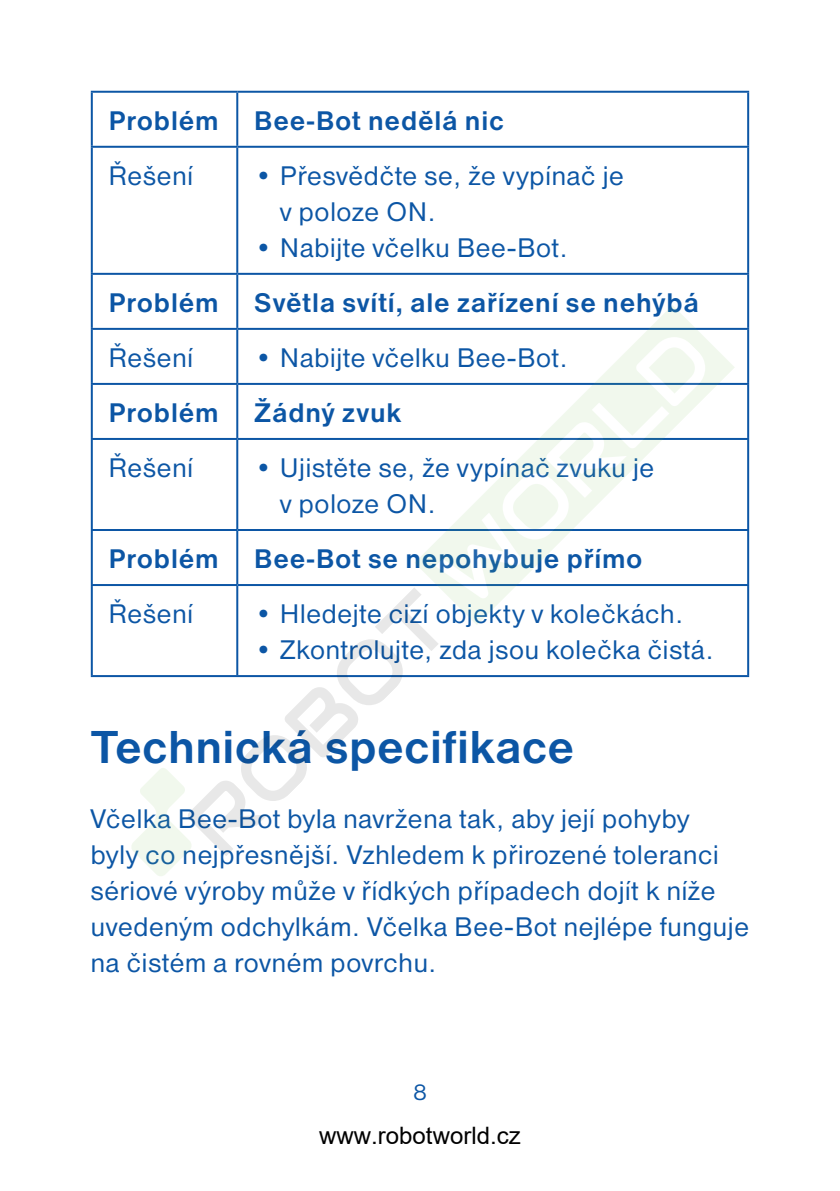
<style>
.page{position:relative;width:840px;height:1191px;background:#fff}
.page>*{position:absolute;margin:0;border:0;box-sizing:border-box;transform-origin:0 0}
.t1{font:700 48px "Nimbus San DCE";letter-spacing:.005em;color:#0c56a5}
.t2{font:28px/36px "Nimbus San DCE";letter-spacing:.025em;color:#0c56a5}
.t3{font:700 28px "Nimbus San DCE";letter-spacing:.03em;color:#0c56a5}
.t4{font:24px "Arial";color:#000}
.t5{font:24px "Nimbus San DCE";color:#0c56a5}
</style>
<div class="page">
<hr style="left:91px;top:91px;width:146px;height:2px;background:#0c56a5">
<hr style="left:91px;top:93px;width:2px;height:53px;background:#0c56a5">
<hr style="left:237px;top:91px;width:511px;height:2px;background:#0c56a5">
<hr style="left:236px;top:93px;width:2px;height:53px;background:#0c56a5">
<hr style="left:746px;top:93px;width:2px;height:53px;background:#0c56a5">
<hr style="left:91px;top:146px;width:146px;height:2px;background:#0c56a5">
<hr style="left:91px;top:148px;width:2px;height:125px;background:#0c56a5">
<hr style="left:237px;top:146px;width:511px;height:2px;background:#0c56a5">
<hr style="left:236px;top:148px;width:2px;height:125px;background:#0c56a5">
<hr style="left:746px;top:148px;width:2px;height:125px;background:#0c56a5">
<hr style="left:91px;top:273px;width:146px;height:2px;background:#0c56a5">
<hr style="left:91px;top:275px;width:2px;height:53px;background:#0c56a5">
<hr style="left:237px;top:273px;width:511px;height:2px;background:#0c56a5">
<hr style="left:236px;top:275px;width:2px;height:53px;background:#0c56a5">
<hr style="left:746px;top:275px;width:2px;height:53px;background:#0c56a5">
<hr style="left:91px;top:328px;width:146px;height:2px;background:#0c56a5">
<hr style="left:91px;top:330px;width:2px;height:53px;background:#0c56a5">
<hr style="left:237px;top:328px;width:511px;height:2px;background:#0c56a5">
<hr style="left:746px;top:330px;width:2px;height:53px;background:#0c56a5">
<hr style="left:91px;top:383px;width:146px;height:2px;background:#0c56a5">
<hr style="left:91px;top:385px;width:2px;height:53px;background:#0c56a5">
<hr style="left:237px;top:383px;width:511px;height:2px;background:#0c56a5">
<hr style="left:746px;top:385px;width:2px;height:53px;background:#0c56a5">
<hr style="left:91px;top:438px;width:146px;height:2px;background:#0c56a5">
<hr style="left:91px;top:440px;width:2px;height:89px;background:#0c56a5">
<hr style="left:237px;top:438px;width:511px;height:2px;background:#0c56a5">
<hr style="left:746px;top:440px;width:2px;height:89px;background:#0c56a5">
<hr style="left:91px;top:529px;width:146px;height:2px;background:#0c56a5">
<hr style="left:91px;top:531px;width:2px;height:53px;background:#0c56a5">
<hr style="left:237px;top:529px;width:511px;height:2px;background:#0c56a5">
<hr style="left:746px;top:531px;width:2px;height:53px;background:#0c56a5">
<hr style="left:91px;top:584px;width:146px;height:2px;background:#0c56a5">
<hr style="left:91px;top:586px;width:2px;height:89px;background:#0c56a5">
<hr style="left:237px;top:584px;width:511px;height:2px;background:#0c56a5">
<hr style="left:746px;top:586px;width:2px;height:89px;background:#0c56a5">
<hr style="left:91px;top:675px;width:657px;height:2px;background:#0c56a5">
<svg style="left:651px;top:305px;width:83px;height:133px"></svg>
<svg style="left:105px;top:327px;width:609px;height:549px"></svg>
<p class="t3" style="left:109px;top:105px;width:111px">Problém</p>
<p class="t3" style="left:254px;top:105px;width:251px">Bee-Bot nedělá nic</p>
<p class="t2" style="left:109px;top:158px;width:86px">Řešení</p>
<p class="t2" style="left:280px;top:158px;width:345px;text-indent:-26px">• Přesvědčte se, že vypínač je v poloze ON.</p>
<p class="t2" style="left:254px;top:230px;width:315px">• Nabijte včelku Bee-Bot.</p>
<p class="t3" style="left:109px;top:287px;width:111px">Problém</p>
<p class="t3" style="left:254px;top:287px;width:446px">Světla svítí, ale zařízení se nehýbá</p>
<p class="t2" style="left:109px;top:340px;width:86px">Řešení</p>
<p class="t2" style="left:254px;top:340px;width:315px">• Nabijte včelku Bee-Bot.</p>
<p class="t3" style="left:109px;top:397px;width:111px">Problém</p>
<p class="t3" style="left:254px;top:397px;width:149px">Žádný zvuk</p>
<p class="t2" style="left:109px;top:450px;width:86px">Řešení</p>
<p class="t2" style="left:280px;top:450px;width:375px;text-indent:-26px">• Ujistěte se, že vypínač zvuku je v poloze ON.</p>
<p class="t3" style="left:109px;top:543px;width:111px">Problém</p>
<p class="t3" style="left:254px;top:543px;width:389px">Bee-Bot se nepohybuje přímo</p>
<p class="t2" style="left:109px;top:596px;width:86px">Řešení</p>
<p class="t2" style="left:254px;top:596px;width:430px">• Hledejte cizí objekty v kolečkách.</p>
<p class="t2" style="left:254px;top:632px;width:461px">• Zkontrolujte, zda jsou kolečka čistá.</p>
<h1 class="t1" style="left:91px;top:720px;width:485px">Technická specifikace</h1>
<p class="t2" style="left:91px;top:801px;width:659px">Včelka Bee-Bot byla navržena tak, aby její pohyby<br>byly co nejpřesnější. Vzhledem k přirozené toleranci sériové výroby může v řídkých případech dojít k níže uvedeným odchylkám. Včelka Bee-Bot nejlépe funguje na čistém a rovném povrchu.</p>
<p class="t5" style="left:413px;top:1078px;width:15px">8</p>
<p class="t4" style="left:319px;top:1119px;width:203px">www.robotworld.cz</p>
</div>
